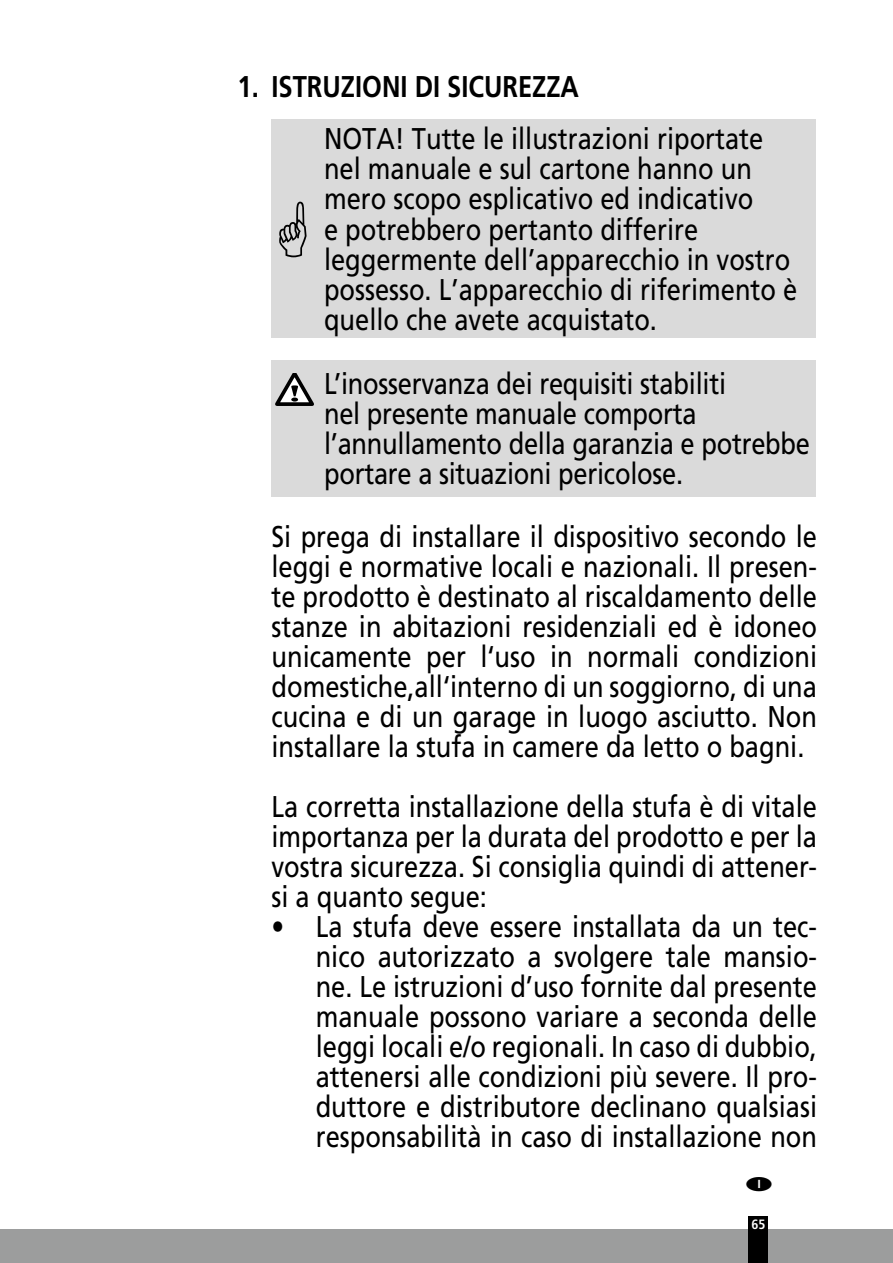
<style>
.page{position:relative;width:893px;height:1263px;background:#fff}
.page>*{position:absolute;margin:0;border:0;box-sizing:border-box;transform-origin:0 0}
.t1{font:30px/30px "Frutiger LT Std";color:#000;text-align:justify;scale:.85 1}
.t2{font:700 30px "Frutiger LT Std";color:#000;scale:.85 1}
.t3{font:700 condensed 13.5px "Frutiger LT Std";color:#fff}
</style>
<div class="page">
<div style="left:0;top:1229px;width:893px;height:34px;background:#9c9d9d"></div>
<div style="left:748px;top:1216px;width:20px;height:47px;background:#000"></div>
<div style="left:271px;top:119px;width:52px;height:219px;background:#dadada"></div>
<div style="left:323px;top:119px;width:493px;height:219px;background:#dadada"></div>
<div style="left:272px;top:360px;width:51px;height:136px;background:#dadada"></div>
<div style="left:323px;top:360px;width:493px;height:136px;background:#dadada"></div>
<svg style="left:275px;top:373px;width:39px;height:33px"></svg>
<p class="t2" style="left:237px;top:69px;width:403px">1. ISTRUZIONI DI SICUREZZA</p>
<p class="t1" style="left:324px;top:124px;width:558px;text-align:left">NOTA! Tutte le illustrazioni riportate nel manuale e sul cartone hanno un mero scopo esplicativo ed indicativo<br>e potrebbero pertanto differire leggermente dell’apparecchio in vostro possesso. L’apparecchio di riferimento è quello che avete acquistato.</p>
<p class="t1" style="left:324px;top:369px;width:573px;text-align:left">L’inosservanza dei requisiti stabiliti<br>nel presente manuale comporta l’annullamento della garanzia e potrebbe portare a situazioni pericolose.</p>
<p class="t1" style="left:272px;top:521px;width:643px">Si prega di installare il dispositivo secondo le leggi e normative locali e nazionali. Il presen&shy;te prodotto è destinato al riscaldamento delle stanze in abitazioni residenziali ed è idoneo unicamente per l‘uso in normali condizioni domestiche,all‘interno di un soggiorno, di una cucina e di un garage in luogo asciutto. Non installare la stufa in camere da letto o bagni.</p>
<p class="t1" style="left:272px;top:791px;width:643px">La corretta installazione della stufa è di vitale importanza per la durata del prodotto e per la vostra sicurezza. Si consiglia quindi di attener&shy;si a quanto segue:</p>
<p class="t1" style="left:316px;top:911px;width:591px;text-indent:-44px">• La stufa deve essere installata da un tec&shy;nico autorizzato a svolgere tale mansio&shy;ne. Le istruzioni d’uso fornite dal presente manuale possono variare a seconda delle leggi locali e/o regionali. In caso di dubbio, attenersi alle condizioni più severe. Il pro&shy;duttore e distributore declinano qualsiasi responsabilità in caso di installazione non</p>
<p class="t3" style="left:751px;top:1216px;width:16px">65</p>
</div>
